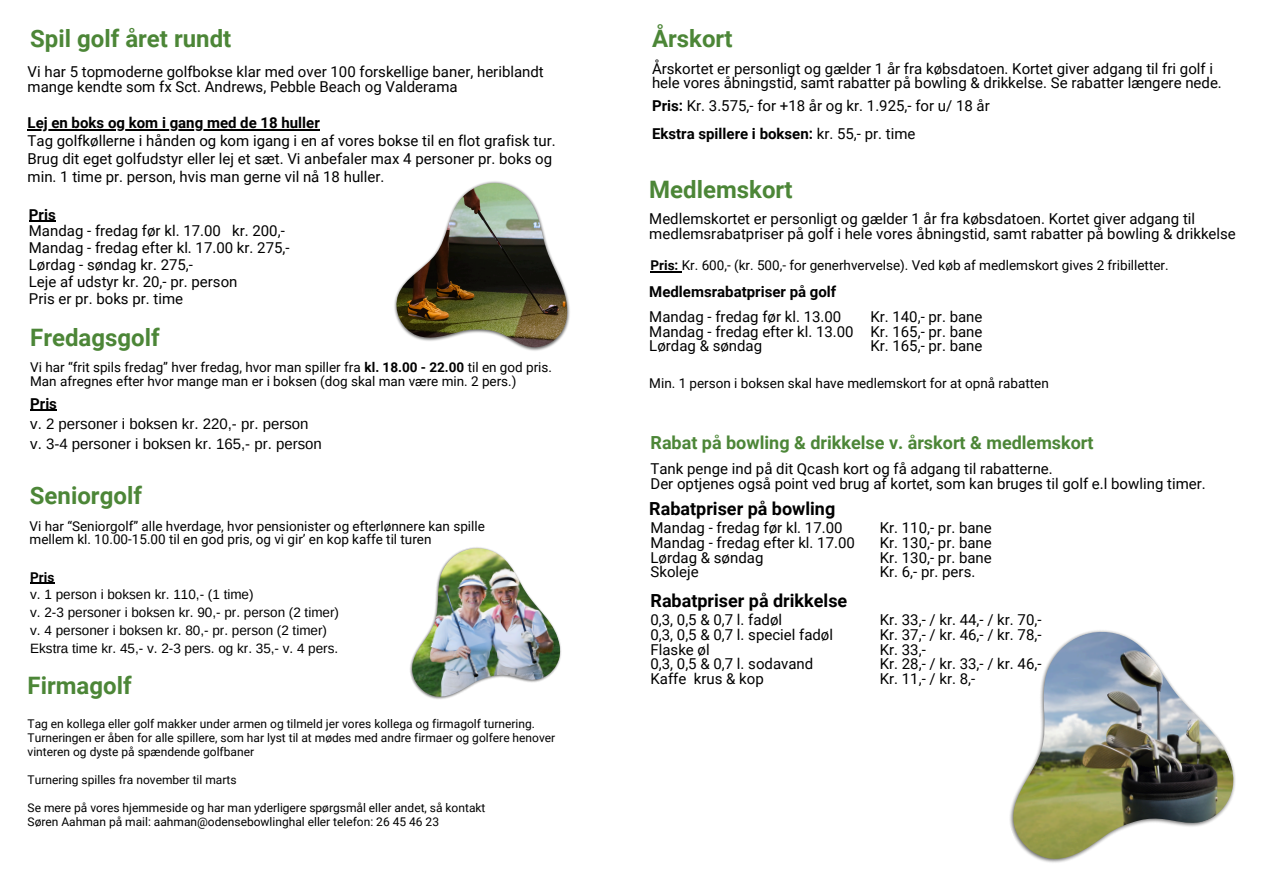
<style>
.page{position:relative;width:1263px;height:894px;background:#fff}
.page>*{position:absolute;margin:0;border:0;box-sizing:border-box;transform-origin:0 0}
.t1{font:700 24px "Roboto";color:#4c8637}
.t2{font:700 18px "Roboto";color:#4c8637}
.t3{font:700 18px "Roboto";color:#000}
.t4{font:15px/14.7px "Roboto";color:#000}
.t5{font:15px/20.2px "Arimo";color:#000}
.t6{font:700 15px "Roboto";color:#000}
.t7{font:13.5px/13.5px "Roboto";color:#000}
.t8{font:13.5px/17.7px "Arimo";color:#000}
.t9{font:12px/14px "Roboto";color:#000}
.s1{font-weight:700}
.s2{font-family:"Roboto";font-weight:700}
.s3{font-weight:400}
</style>
<div class="page">
<img style="left:394px;top:181px;width:176px;height:170px">
<img style="left:396px;top:183px;width:171px;height:164px">
<img style="left:411px;top:547px;width:150px;height:150px">
<hr style="left:28px;top:129px;width:292px;height:1px;background:#000">
<hr style="left:29px;top:220px;width:27px;height:2px;background:#000">
<hr style="left:30px;top:409px;width:27px;height:2px;background:#000">
<svg style="left:30px;top:582px;width:24px;height:1px"></svg>
<hr style="left:650px;top:271px;width:32px;height:1px;background:#000">
<img style="left:1013px;top:630px;width:222px;height:228px">
<p class="t1" style="left:30px;top:25px;width:203px">Spil golf året rundt</p>
<h4 class="t4" style="left:28px;top:64px;width:518px">Vi har 5 topmoderne golfbokse klar med over 100 forskellige baner, heriblandt mange kendte som fx Sct. Andrews, Pebble Beach og Valderama</h4>
<h1 class="t4" style="left:28px;top:114px;width:530px;line-height:18px"><span class="s1">Lej en boks og kom i gang med de 18 huller<br></span>Tag golfkøllerne i hånden og kom igang i en af vores bokse til en flot grafisk tur.<br>Brug dit eget golfudstyr eller lej et sæt. Vi anbefaler max 4 personer pr. boks og min. 1 time pr. person, hvis man gerne vil nå 18 huller.</h1>
<h4 class="t4" style="left:29px;top:206px;width:262px;line-height:16.8px"><span class="s1">Pris<br></span>Mandag - fredag før kl. 17.00 kr. 200,-<br>Mandag - fredag efter kl. 17.00 kr. 275,-<br>Lørdag - søndag kr. 275,-<br>Leje af udstyr kr. 20,- pr. person<br>Pris er pr. boks pr. time</h4>
<h4 class="t1" style="left:30px;top:323px;width:131px">Fredagsgolf</h4>
<h1 class="t7" style="left:30px;top:360px;width:523px">Vi har “frit spils fredag” hver fredag, hvor man spiller fra <span class="s1">kl. 18.00 - 22.00</span> til en god pris.<br>Man afregnes efter hvor mange man er i boksen (dog skal man være min. 2 pers.)</h1>
<h4 class="t5" style="left:30px;top:393px;width:293px"><span class="s2">Pris<br></span>v. 2 personer i boksen kr. 220,- pr. person v. 3-4 personer i boksen kr. 165,- pr. person</h4>
<h4 class="t1" style="left:30px;top:481px;width:114px">Seniorgolf</h4>
<p class="t7" style="left:30px;top:519px;width:457px">Vi har “Seniorgolf” alle hverdage, hvor pensionister og efterlønnere kan spille mellem kl. 10.00-15.00 til en god pris, og vi gir’ en kop kaffe til turen</p>
<h5 class="t8" style="left:30px;top:568px;width:310px"><span class="s2">Pris<br></span>v. 1 person i boksen kr. 110,- (1 time)<br>v. 2-3 personer i boksen kr. 90,- pr. person (2 timer) v. 4 personer i boksen kr. 80,- pr. person (2 timer)<br>Ekstra time kr. 45,- v. 2-3 pers. og kr. 35,- v. 4 pers.</h5>
<p class="t1" style="left:28px;top:672px;width:106px">Firmagolf</p>
<h2 class="t9" style="left:28px;top:716px;width:529px">Tag en kollega eller golf makker under armen og tilmeld jer vores kollega og firmagolf turnering.<br>Turneringen er åben for alle spillere, som har lyst til at mødes med andre firmaer og golfere henover vinteren og dyste på spændende golfbaner</h2>
<h4 class="t9" style="left:28px;top:772px;width:210px">Turnering spilles fra november til marts</h4>
<h4 class="t9" style="left:28px;top:800px;width:459px">Se mere på vores hjemmeside og har man yderligere spørgsmål eller andet, så kontakt</h4>
<h2 class="t9" style="left:28px;top:814px;width:413px">Søren Aahman på mail: aahman@odensebowlinghal eller telefon: 26 45 46 23</h2>
<h4 class="t1" style="left:652px;top:25px;width:82px">Årskort</h4>
<h1 class="t4" style="left:652px;top:61px;width:571px">Årskortet er personligt og gælder 1 år fra købsdatoen. Kortet giver adgang til fri golf i hele vores åbningstid, samt rabatter på bowling &amp; drikkelse. Se rabatter længere nede.</h1>
<p class="t6" style="left:652px;top:125px;width:265px">Ekstra spillere i boksen: <span class="s3">kr. 55,- pr. time</span></p>
<p class="t4" style="left:652px;top:98px;width:339px"><span class="s1">Pris:</span> Kr. 3.575,- for +18 år og kr. 1.925,- for u/ 18 år</p>
<h4 class="t1" style="left:649px;top:175px;width:145px">Medlemskort</h4>
<h3 class="t4" style="left:649px;top:212px;width:588px">Medlemskortet er personligt og gælder 1 år fra købsdatoen. Kortet giver adgang til medlemsrabatpriser på golf i hele vores åbningstid, samt rabatter på bowling &amp; drikkelse</h3>
<h5 class="t7" style="left:650px;top:259px;width:520px"><span class="s1">Pris:</span> Kr. 600,- (kr. 500,- for generhvervelse). Ved køb af medlemskort gives 2 fribilletter.</h5>
<h4 class="t6" style="left:649px;top:283px;width:189px">Medlemsrabatpriser på golf</h4>
<h4 class="t4" style="left:649px;top:309px;width:206px">Mandag - fredag før kl. 13.00<br>Mandag - fredag efter kl. 13.00<br>Lørdag &amp; søndag</h4>
<h5 class="t4" style="left:870px;top:309px;width:114px;text-align:justify">Kr. 140,- pr. bane Kr. 165,- pr. bane Kr. 165,- pr. bane</h5>
<h2 class="t7" style="left:649px;top:376px;width:401px">Min. 1 person i boksen skal have medlemskort for at opnå rabatten</h2>
<h4 class="t2" style="left:650px;top:432px;width:445px">Rabat på bowling &amp; drikkelse v. årskort &amp; medlemskort</h4>
<h1 class="t4" style="left:650px;top:462px;width:557px">Tank penge ind på dit Qcash kort og få adgang til rabatterne.<br>Der optjenes også point ved brug af kortet, som kan bruges til golf e.l bowling timer.</h1>
<p class="t3" style="left:649px;top:498px;width:188px">Rabatpriser på bowling</p>
<p class="t4" style="left:650px;top:520px;width:206px">Mandag - fredag før kl. 17.00<br>Mandag - fredag efter kl. 17.00<br>Lørdag &amp; søndag<br>Skoleje</p>
<p class="t4" style="left:880px;top:520px;width:114px;text-align:justify">Kr. 110,- pr. bane Kr. 130,- pr. bane Kr. 130,- pr. bane Kr. 6,- pr. pers.</p>
<h1 class="t3" style="left:650px;top:590px;width:198px">Rabatpriser på drikkelse</h1>
<h4 class="t4" style="left:650px;top:612px;width:184px">0,3, 0,5 &amp; 0,7 l. fadøl<br>0,3, 0,5 &amp; 0,7 l. speciel fadøl<br>Flaske øl<br>0,3, 0,5 &amp; 0,7 l. sodavand<br>Kaffe krus &amp; kop</h4>
<h4 class="t4" style="left:880px;top:612px;width:163px">Kr. 33,- / kr. 44,- / kr. 70,-<br>Kr. 37,- / kr. 46,- / kr. 78,-<br>Kr. 33,-<br>Kr. 28,- / kr. 33,- / kr. 46,-<br>Kr. 11,- / kr. 8,-</h4>
</div>
